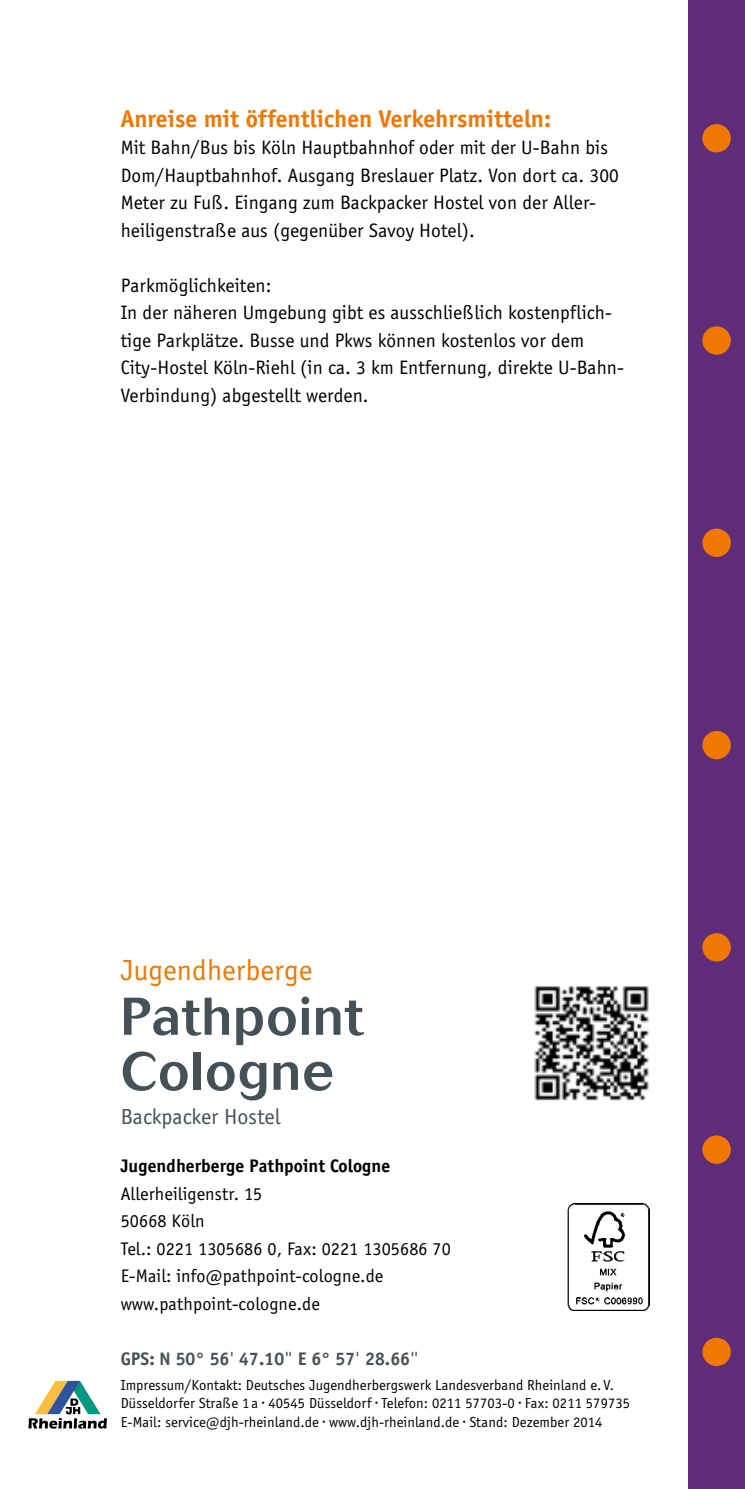
<style>
.page{position:relative;width:745px;height:1489px;background:#fff}
.page>*{position:absolute;margin:0;border:0;box-sizing:border-box;transform-origin:0 0}
.t1{font:500 52.5px/55px "Cosmos Std";letter-spacing:.02em;color:#445157}
.t2{font:30px "Officina Sans EF";letter-spacing:.005em;color:#ee7801}
.t3{font:700 25px "Officina Sans EF";letter-spacing:.005em;color:#ee7801}
.t4{font:22.5px "Officina Sans EF";color:#445157}
.t5{font:20px/27.5px "Officina Sans EF";letter-spacing:.005em;color:#000}
.t6{font:18.75px/27.5px "Officina Sans EF";letter-spacing:.005em;color:#000}
.t7{font:700 18.75px "Officina Sans EF";letter-spacing:.005em;color:#445157}
.t8{font:700 18.75px "Officina Sans EF";letter-spacing:.005em;color:#000}
.t9{font:15px/18.8px "Officina Sans EF";letter-spacing:.005em;color:#000}
.s1{font-family:"Meta Offc Norm";font-weight:400}
</style>
<div class="page">
<hr style="left:744px;top:0;width:1px;height:1488px;background:#5e2c78">
<div style="left:687px;top:0;width:57px;height:1488px;background:#5e2c78"></div>
<svg style="left:28px;top:1380px;width:79px;height:48px"></svg>
<div style="left:702px;top:124px;width:28px;height:28px;background:#ee7801;border-radius:50%"></div>
<div style="left:702px;top:326px;width:28px;height:29px;background:#ee7801;border-radius:50%"></div>
<div style="left:702px;top:528px;width:28px;height:29px;background:#ee7801;border-radius:50%"></div>
<div style="left:702px;top:731px;width:28px;height:28px;background:#ee7801;border-radius:50%"></div>
<div style="left:702px;top:933px;width:28px;height:28px;background:#ee7801;border-radius:50%"></div>
<div style="left:702px;top:1135px;width:28px;height:28px;background:#ee7801;border-radius:50%"></div>
<div style="left:702px;top:1337px;width:28px;height:28px;background:#ee7801;border-radius:50%"></div>
<img style="left:567px;top:1203px;width:81px;height:107px">
<img style="left:534px;top:986px;width:115px;height:115px">
<p class="t3" style="left:121px;top:103px;width:432px">Anreise mit öffentlichen Verkehrsmitteln:</p>
<p class="t5" style="left:121px;top:134px;width:499px">Mit Bahn/Bus bis Köln Hauptbahnhof oder mit der U-Bahn bis Dom/Hauptbahnhof. Ausgang Breslauer Platz. Von dort ca. 300<br>Meter zu Fuß. Eingang zum Backpacker Hostel von der Aller&shy;heiligenstraße aus (gegenüber Savoy Hotel).</p>
<p class="t5" style="left:121px;top:272px;width:504px">Parkmöglichkeiten:<br>In der näheren Umgebung gibt es ausschließlich kostenpflich&shy;tige Parkplätze. Busse und Pkws können kostenlos vor dem City-Hostel Köln-Riehl (in ca. 3 km Entfernung, direkte U-Bahn-Verbindung) abgestellt werden.</p>
<h2 class="t2" style="left:121px;top:953px;width:193px">Jugendherberge</h2>
<h1 class="t1" style="left:121px;top:988px;width:244px">Pathpoint<br>Cologne</h1>
<p class="t4" style="left:121px;top:1103px;width:161px">Backpacker Hostel</p>
<p class="t8" style="left:121px;top:1154px;width:271px">Jugendherberge Pathpoint Cologne</p>
<p class="t6" style="left:121px;top:1179px;width:331px">Allerheiligenstr. 15<br>50668 Köln<br>Tel.: 0221 1305686 0, Fax: 0221 1305686 70<br>E-Mail: info@pathpoint-cologne.de www.pathpoint-cologne.de</p>
<p class="t7" style="left:121px;top:1347px;width:299px">GPS: N 50° 56<span class="s1">'</span> 47.10<span class="s1">''</span> E 6° 57<span class="s1">'</span> 28.66<span class="s1">''</span></p>
<p class="t9" style="left:121px;top:1375px;width:510px">Impressum/Kontakt: Deutsches Jugendherbergswerk Landesverband Rheinland e. V.<br>Düsseldorfer Straße 1 a · 40545 Düsseldorf · Telefon: 0211 57703-0 · Fax: 0211 579735<br>E-Mail: service@djh-rheinland.de · www.djh-rheinland.de · Stand: Dezember 2014</p>
</div>
